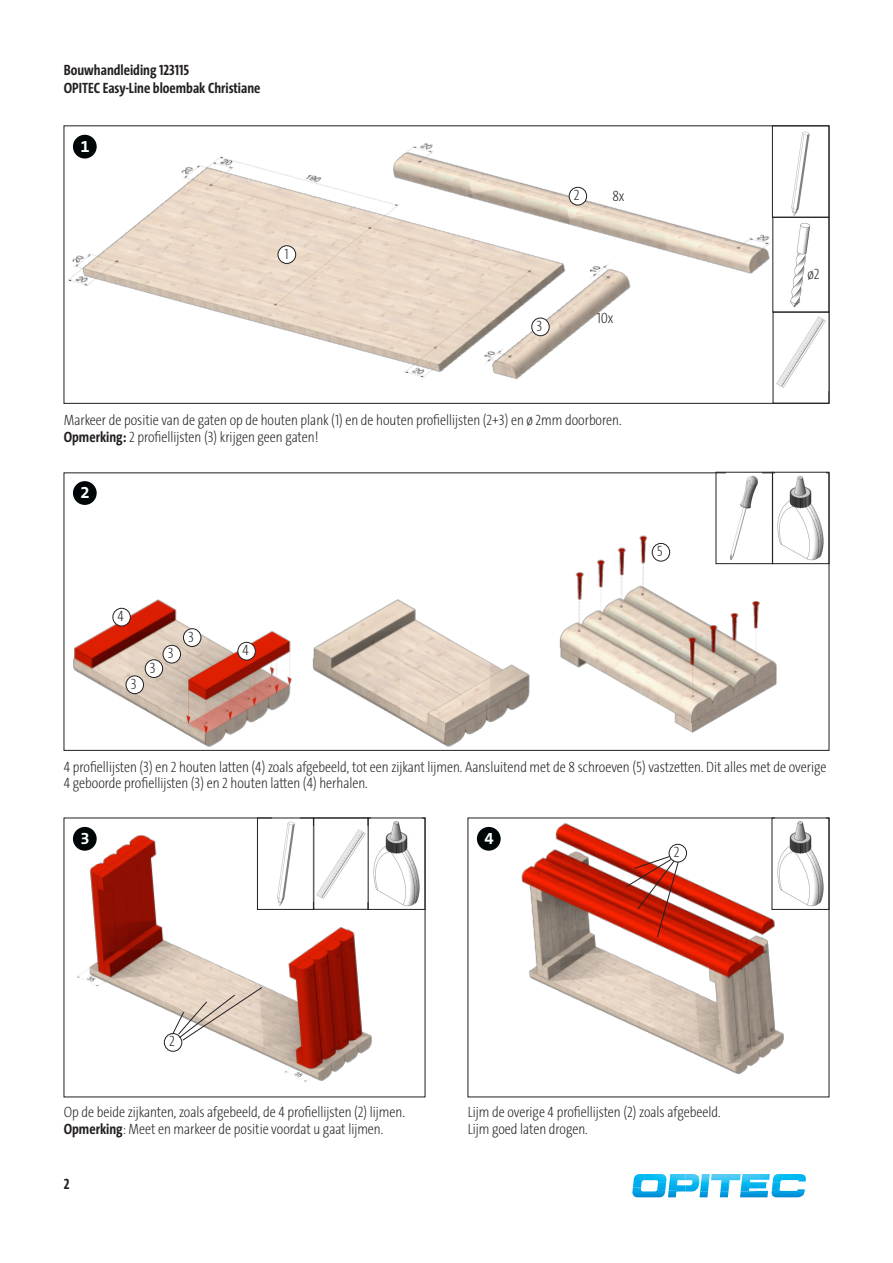
<style>
.page{position:relative;width:893px;height:1263px;background:#fff}
.page>*{position:absolute;margin:0;border:0;box-sizing:border-box;transform-origin:0 0}
.t1{font:700 16.8px "The Sans B W7";color:#fff}
.Anleitung-Info{font:200 15px/16.5px "The Sans Cd LF2";color:#231f20}
.Beschreibung_linksbü{font:700 15px "The Sans Cd LF7";color:#231f20}
.Anleitungstext-Inhal{font:200 15px "The Sans Cd LF2";letter-spacing:-.01em;color:#231f20}
.s1{font-family:"The Sans Cd LF7";font-weight:700}
</style>
<div class="page">
<svg style="left:632px;top:1174px;width:174px;height:24px"></svg>
<img style="left:73px;top:500px;width:739px;height:247px">
<img style="left:67px;top:128px;width:706px;height:273px">
<img style="left:791px;top:131px;width:19px;height:84px">
<div style="left:772px;top:126px;width:57px;height:91px;border:1px solid #231f20"></div>
<img style="left:776px;top:316px;width:50px;height:72px">
<div style="left:72px;top:134px;width:26px;height:25px;background:#000507;border-radius:50%"></div>
<div style="left:71px;top:133px;width:27px;height:27px;border:2px solid #fff;border-radius:50%"></div>
<img style="left:790px;top:223px;width:21px;height:84px">
<div style="left:278px;top:246px;width:18px;height:17px;background:#fff;border-radius:50%"></div>
<div style="left:278px;top:246px;width:18px;height:18px;border:1px solid #231f20;border-radius:50%"></div>
<div style="left:569px;top:187px;width:18px;height:18px;background:#fff;border-radius:50%"></div>
<div style="left:569px;top:187px;width:18px;height:18px;border:1px solid #231f20;border-radius:50%"></div>
<div style="left:532px;top:318px;width:17px;height:18px;background:#fff;border-radius:50%"></div>
<div style="left:531px;top:318px;width:18px;height:18px;border:1px solid #231f20;border-radius:50%"></div>
<img style="left:776px;top:476px;width:48px;height:86px">
<div style="left:72px;top:480px;width:26px;height:26px;background:#000507;border-radius:50%"></div>
<div style="left:71px;top:479px;width:27px;height:28px;border:2px solid #fff;border-radius:50%"></div>
<div style="left:126px;top:676px;width:18px;height:18px;background:#fff;border-radius:50%"></div>
<div style="left:126px;top:676px;width:18px;height:18px;border:1px solid #231f20;border-radius:50%"></div>
<div style="left:145px;top:660px;width:18px;height:17px;background:#fff;border-radius:50%"></div>
<div style="left:145px;top:659px;width:18px;height:19px;border:1px solid #231f20;border-radius:50%"></div>
<div style="left:163px;top:645px;width:18px;height:18px;background:#fff;border-radius:50%"></div>
<div style="left:163px;top:645px;width:18px;height:18px;border:1px solid #231f20;border-radius:50%"></div>
<div style="left:183px;top:629px;width:18px;height:17px;background:#fff;border-radius:50%"></div>
<div style="left:183px;top:628px;width:18px;height:19px;border:1px solid #231f20;border-radius:50%"></div>
<div style="left:113px;top:608px;width:17px;height:18px;background:#fff;border-radius:50%"></div>
<div style="left:113px;top:608px;width:18px;height:18px;border:1px solid #231f20;border-radius:50%"></div>
<div style="left:238px;top:642px;width:17px;height:18px;background:#fff;border-radius:50%"></div>
<div style="left:238px;top:642px;width:18px;height:18px;border:1px solid #231f20;border-radius:50%"></div>
<img style="left:77px;top:820px;width:314px;height:262px">
<img style="left:372px;top:820px;width:48px;height:87px">
<div style="left:72px;top:826px;width:26px;height:25px;background:#000507;border-radius:50%"></div>
<div style="left:71px;top:825px;width:27px;height:27px;border:2px solid #fff;border-radius:50%"></div>
<div style="left:164px;top:1033px;width:18px;height:18px;background:#fff;border-radius:50%"></div>
<div style="left:164px;top:1033px;width:18px;height:18px;border:1px solid #231f20;border-radius:50%"></div>
<svg style="left:172px;top:987px;width:90px;height:54px"></svg>
<img style="left:272px;top:820px;width:27px;height:87px">
<div style="left:257px;top:818px;width:57px;height:91px;border:1px solid #231f20"></div>
<img style="left:316px;top:826px;width:50px;height:75px">
<img style="left:521px;top:820px;width:280px;height:254px">
<img style="left:776px;top:820px;width:48px;height:87px">
<div style="left:476px;top:826px;width:25px;height:25px;background:#000507;border-radius:50%"></div>
<div style="left:475px;top:825px;width:27px;height:27px;border:2px solid #fff;border-radius:50%"></div>
<div style="left:669px;top:844px;width:18px;height:18px;background:#fff;border-radius:50%"></div>
<div style="left:669px;top:844px;width:18px;height:18px;border:1px solid #231f20;border-radius:50%"></div>
<svg style="left:626px;top:856px;width:53px;height:82px"></svg>
<div style="left:652px;top:543px;width:18px;height:18px;background:#fff;border-radius:50%"></div>
<div style="left:652px;top:543px;width:18px;height:18px;border:1px solid #231f20;border-radius:50%"></div>
<img style="left:727px;top:476px;width:35px;height:86px">
<div style="left:716px;top:472px;width:57px;height:92px;border:1px solid #231f20"></div>
<p class="Beschreibung_linksbü" style="left:64px;top:60px;width:127px">Bouwhandleiding 123115</p>
<p class="Beschreibung_linksbü" style="left:64px;top:78px;width:198px">OPITEC Easy-Line bloembak Christiane</p>
<p class="t1" style="left:81px;top:135px;width:11px">1</p>
<p class="Anleitung-Info" style="left:284px;top:245px;width:6px">1</p>
<p class="Anleitung-Info" style="left:574px;top:186px;width:7px">2</p>
<p class="Anleitungstext-Inhal" style="left:612px;top:187px;width:14px">8x</p>
<p class="Anleitung-Info" style="left:536px;top:317px;width:7px">3</p>
<p class="Anleitungstext-Inhal" style="left:597px;top:308px;width:18px">10x</p>
<p class="Anleitung-Info" style="left:64px;top:411px;width:559px">Markeer de positie van de gaten op de houten plank (1) en de houten profiellijsten (2+3) en ø 2mm doorboren.</p>
<p class="Anleitung-Info" style="left:64px;top:428px;width:256px"><span class="s1">Opmerking:</span> 2 profiellijsten (3) krijgen geen gaten!</p>
<p class="t1" style="left:81px;top:482px;width:11px">2</p>
<p class="Anleitung-Info" style="left:117px;top:607px;width:8px">4</p>
<p class="Anleitung-Info" style="left:131px;top:675px;width:7px">3</p>
<p class="Anleitung-Info" style="left:150px;top:659px;width:7px">3</p>
<p class="Anleitung-Info" style="left:168px;top:644px;width:7px">3</p>
<p class="Anleitung-Info" style="left:188px;top:628px;width:7px">3</p>
<p class="Anleitung-Info" style="left:242px;top:641px;width:8px">4</p>
<p class="Anleitung-Info" style="left:657px;top:542px;width:7px">5</p>
<p class="Anleitungstext-Inhal" style="left:808px;top:264px;width:14px">ø2</p>
<p class="Anleitung-Info" style="left:64px;top:758px;width:764px">4 profiellijsten (3) en 2 houten latten (4) zoals afgebeeld, tot een zijkant lijmen. Aansluitend met de 8 schroeven (5) vastzetten. Dit alles met de overige<br>4 geboorde profiellijsten (3) en 2 houten latten (4) herhalen.</p>
<p class="t1" style="left:81px;top:828px;width:11px">3</p>
<p class="t1" style="left:485px;top:828px;width:11px">4</p>
<p class="Anleitung-Info" style="left:674px;top:843px;width:7px">2</p>
<p class="Anleitung-Info" style="left:169px;top:1033px;width:7px">2</p>
<p class="Anleitung-Info" style="left:64px;top:1103px;width:343px">Op de beide zijkanten, zoals afgebeeld, de 4 profiellijsten (2) lijmen.<br><span class="s1">Opmerking</span>: Meet en markeer de positie voordat u gaat lijmen.</p>
<p class="Beschreibung_linksbü" style="left:64px;top:1174px;width:7px">2</p>
<p class="Anleitung-Info" style="left:468px;top:1103px;width:254px">Lijm de overige 4 profiellijsten (2) zoals afgebeeld.</p>
<p class="Anleitung-Info" style="left:468px;top:1120px;width:121px">Lijm goed laten drogen.</p>
</div>
